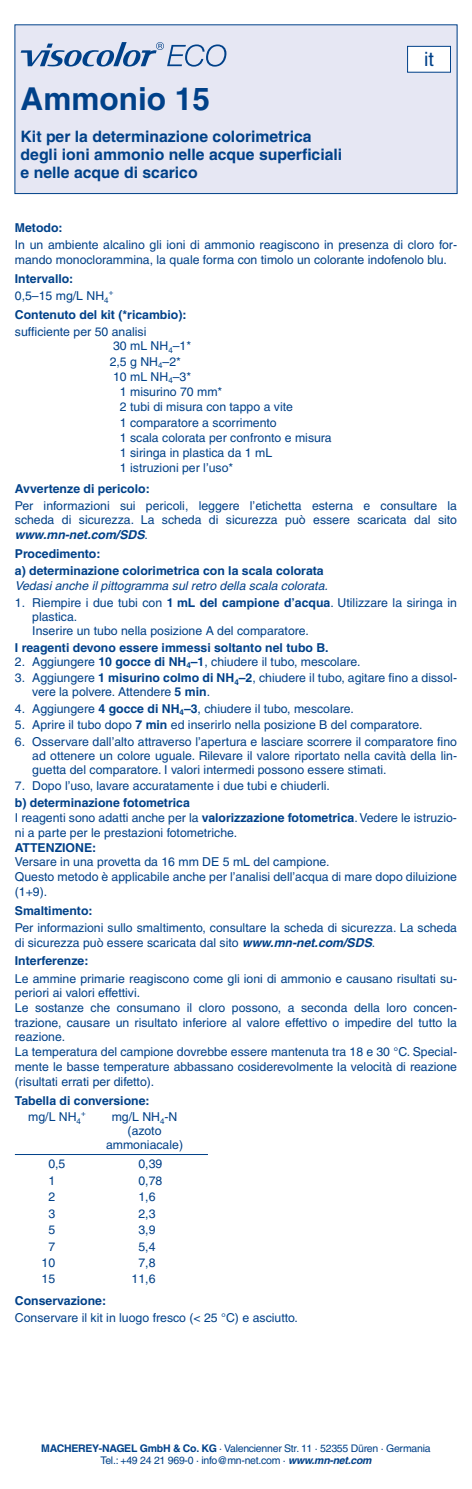
<style>
.page{position:relative;width:472px;height:1489px;background:#fff}
.page>*{position:absolute;margin:0;border:0;box-sizing:border-box;transform-origin:0 0}
.t1{font:700 31.5px "Helvetica LT Pro";color:#004189}
.t2{font:19.78px "Helvetica LT Pro";color:#004189}
.t3{font:700 15.75px/17.5px "Helvetica LT Pro";color:#004189}
.t4{font:12.25px/14.7px "Helvetica LT Pro";color:#004189}
.t5{font:700 12.25px/17.2px "Helvetica LT Pro";color:#004189}
.t6{font:italic 12.25px "Helvetica LT Pro";color:#004189}
.t7{font:10.5px/12.2px "Helvetica LT Pro";letter-spacing:-.025em;color:#004189;text-align:center}
.t8{font:8.05px "Helvetica LT Pro";color:#004189}
.s1{font-weight:700}
.s2{font-weight:700;font-style:italic}
.s3{font-weight:400}
</style>
<div class="page">
<div style="left:15px;top:25px;width:441px;height:168px;background:#e6e7f3"></div>
<svg style="left:21px;top:42px;width:205px;height:25px"></svg>
<div style="left:14px;top:24px;width:443px;height:170px;border:1px solid #004189"></div>
<div style="left:407px;top:46px;width:43px;height:26px;background:#fff"></div>
<div style="left:406px;top:46px;width:44px;height:27px;border:1px solid #004189"></div>
<hr style="left:15px;top:1153px;width:193px;height:1px;background:#004189">
<h1 class="t1" style="left:21px;top:80px;width:191px">Ammonio 15</h1>
<p class="t3" style="left:21px;top:128px;width:323px">Kit per la determinazione colorimetrica degli ioni ammonio nelle acque superficiali e nelle acque di scarico</p>
<h2 class="t2" style="left:423px;top:48px;width:11px">it</h2>
<p class="t5" style="left:15px;top:219px;width:49px">Metodo:</p>
<p class="t4" style="left:15px;top:238px;width:443px">In un ambiente alcalino gli ioni di ammonio reagiscono in presenza di cloro for‑ mando monoclorammina, la quale forma con timolo un colorante indofenolo blu.</p>
<p class="t4" style="left:15px;top:270px;width:95px;line-height:17.2px"><span class="s1">Intervallo:<br></span>0,5–15 mg/L NH<sub>4</sub></p>
<p class="t8" style="left:109px;top:288px;width:6px">+</p>
<p class="t5" style="left:15px;top:306px;width:173px">Contenuto del kit (*ricambio):</p>
<p class="t4" style="left:113px;top:325px;width:79px;line-height:14px;text-indent:-98px">sufficiente per 50 analisi<br>30 mL NH<sub>4</sub>–1*</p>
<p class="t4" style="left:110px;top:354px;width:73px">2,5 g NH<sub>4</sub>–2*</p>
<p class="t4" style="left:113px;top:369px;width:79px">10 mL NH<sub>4</sub>–3*</p>
<p class="t4" style="left:120px;top:384px;width:104px">1 misurino 70 mm*</p>
<p class="t4" style="left:120px;top:399px;width:174px">2 tubi di misura con tappo a vite</p>
<p class="t4" style="left:120px;top:415px;width:158px">1 comparatore a scorrimento</p>
<p class="t4" style="left:120px;top:430px;width:213px">1 scala colorata per confronto e misura</p>
<p class="t4" style="left:120px;top:445px;width:154px">1 siringa in plastica da 1 mL</p>
<p class="t4" style="left:120px;top:460px;width:115px">1 istruzioni per l’uso*</p>
<p class="t5" style="left:15px;top:479px;width:136px">Avvertenze di pericolo:</p>
<p class="t4" style="left:15px;top:498px;width:443px;text-align:justify">Per informazioni sui pericoli, leggere l’etichetta esterna e consultare la scheda di sicurezza. La scheda di sicurezza può essere scaricata dal sito <span class="s2">www.mn‑net.com/SDS</span>.</p>
<p class="t5" style="left:15px;top:545px;width:310px">Procedimento:<br>a) determinazione colorimetrica con la scala colorata</p>
<p class="t6" style="left:15px;top:578px;width:314px">Vedasi anche il pittogramma sul retro della scala colorata.</p>
<p class="t4" style="left:32px;top:595px;width:426px;line-height:14px;text-indent:-17px">1. Riempire i due tubi con <span class="s1">1 mL del campione d’acqua</span>. Utilizzare la siringa in plastica.<br>Inserire un tubo nella posizione A del comparatore.</p>
<p class="t5" style="left:15px;top:639px;width:315px">I reagenti devono essere immessi soltanto nel tubo B.</p>
<p class="t4" style="left:15px;top:654px;width:347px">2. Aggiungere <span class="s1">10 gocce di NH</span><sub>4</sub><span class="s1">–1</span>, chiudere il tubo, mescolare.</p>
<p class="t4" style="left:32px;top:671px;width:426px;line-height:14px;text-indent:-17px">3. Aggiungere <span class="s1">1 misurino colmo di NH</span><sub>4</sub><span class="s1">–2</span>, chiudere il tubo, agitare fino a dissol‑ vere la polvere. Attendere <span class="s1">5 min</span>.</p>
<p class="t4" style="left:15px;top:701px;width:340px">4. Aggiungere <span class="s1">4 gocce di NH</span><sub>4</sub><span class="s1">–3</span>, chiudere il tubo, mescolare.</p>
<p class="t4" style="left:15px;top:717px;width:409px">5. Aprire il tubo dopo <span class="s1">7 min</span> ed inserirlo nella posizione B del comparatore.</p>
<p class="t4" style="left:32px;top:734px;width:426px;line-height:14px;text-align:justify;text-indent:-17px">6. Osservare dall’alto attraverso l’apertura e lasciare scorrere il comparatore fino ad ottenere un colore uguale. Rilevare il valore riportato nella cavità della lin‑ guetta del comparatore. I valori intermedi possono essere stimati.</p>
<p class="t4" style="left:15px;top:778px;width:316px">7. Dopo l’uso, lavare accuratamente i due tubi e chiuderli.</p>
<p class="t4" style="left:15px;top:795px;width:443px"><span class="s1">b) determinazione fotometrica<br></span>I reagenti sono adatti anche per la <span class="s1">valorizzazione fotometrica</span>. Vedere le istruzio‑ ni a parte per le prestazioni fotometriche.</p>
<p class="t5" style="left:15px;top:838px;width:83px">ATTENZIONE:</p>
<p class="t4" style="left:15px;top:854px;width:443px">Versare in una provetta da 16 mm DE 5 mL del campione.<br>Questo metodo è applicabile anche per l’analisi dell’acqua di mare dopo diluizione (1+9).</p>
<p class="t5" style="left:15px;top:901px;width:79px">Smaltimento:</p>
<p class="t4" style="left:15px;top:920px;width:443px">Per informazioni sullo smaltimento, consultare la scheda di sicurezza. La scheda di sicurezza può essere scaricata dal sito <span class="s2">www.mn‑net.com/SDS</span>.</p>
<p class="t5" style="left:15px;top:952px;width:75px">Interferenze:</p>
<p class="t4" style="left:15px;top:970px;width:443px">Le ammine primarie reagiscono come gli ioni di ammonio e causano risultati su‑ periori ai valori effettivi.<br>Le sostanze che consumano il cloro possono, a seconda della loro concen&shy;trazione, causare un risultato inferiore al valore effettivo o impedire del tutto la reazione.<br>La temperatura del campione dovrebbe essere mantenuta tra 18 e 30 °C. Special‑ mente le basse temperature abbassano cosiderevolmente la velocità di reazione (risultati errati per difetto).</p>
<p class="t5" style="left:28px;top:1091px;width:123px;line-height:16.4px;text-indent:-13px">Tabella di conversione: <span class="s3">mg/L NH</span><sub>4</sub></p>
<p class="t8" style="left:81px;top:1108px;width:6px">+</p>
<p class="t4" style="left:106px;top:1109px;width:78px;line-height:14px;text-align:center">mg/L NH<sub>4</sub>-N (azoto ammoniacale)</p>
<p class="t4" style="left:48px;top:1156px;width:19px">0,5</p>
<p class="t4" style="left:138px;top:1156px;width:25px">0,39</p>
<p class="t4" style="left:48px;top:1172px;width:8px">1</p>
<p class="t4" style="left:138px;top:1172px;width:25px">0,78</p>
<p class="t4" style="left:48px;top:1189px;width:8px">2</p>
<p class="t4" style="left:138px;top:1189px;width:19px">1,6</p>
<p class="t4" style="left:48px;top:1205px;width:8px">3</p>
<p class="t4" style="left:138px;top:1205px;width:19px">2,3</p>
<p class="t4" style="left:48px;top:1222px;width:8px">5</p>
<p class="t4" style="left:138px;top:1222px;width:19px">3,9</p>
<p class="t4" style="left:48px;top:1238px;width:8px">7</p>
<p class="t4" style="left:138px;top:1238px;width:19px">5,4</p>
<p class="t4" style="left:42px;top:1255px;width:15px">10</p>
<p class="t4" style="left:138px;top:1255px;width:19px">7,8</p>
<p class="t4" style="left:42px;top:1271px;width:15px">15</p>
<p class="t4" style="left:131px;top:1271px;width:25px">11,6</p>
<p class="t5" style="left:15px;top:1291px;width:93px">Conservazione:</p>
<p class="t4" style="left:15px;top:1310px;width:284px">Conservare il kit in luogo fresco (&lt; 25 °C) e asciutto.</p>
<p class="t7" style="left:41px;top:1441px;width:390px"><span class="s1">MACHEREY‑NAGEL GmbH &amp; Co. KG</span> · Valencienner Str. 11 · 52355 Düren · Germania<br>Tel.: +49 24 21 969‑0 · info@mn‑net.com · <span class="s2">www.mn‑net.com</span></p>
</div>
